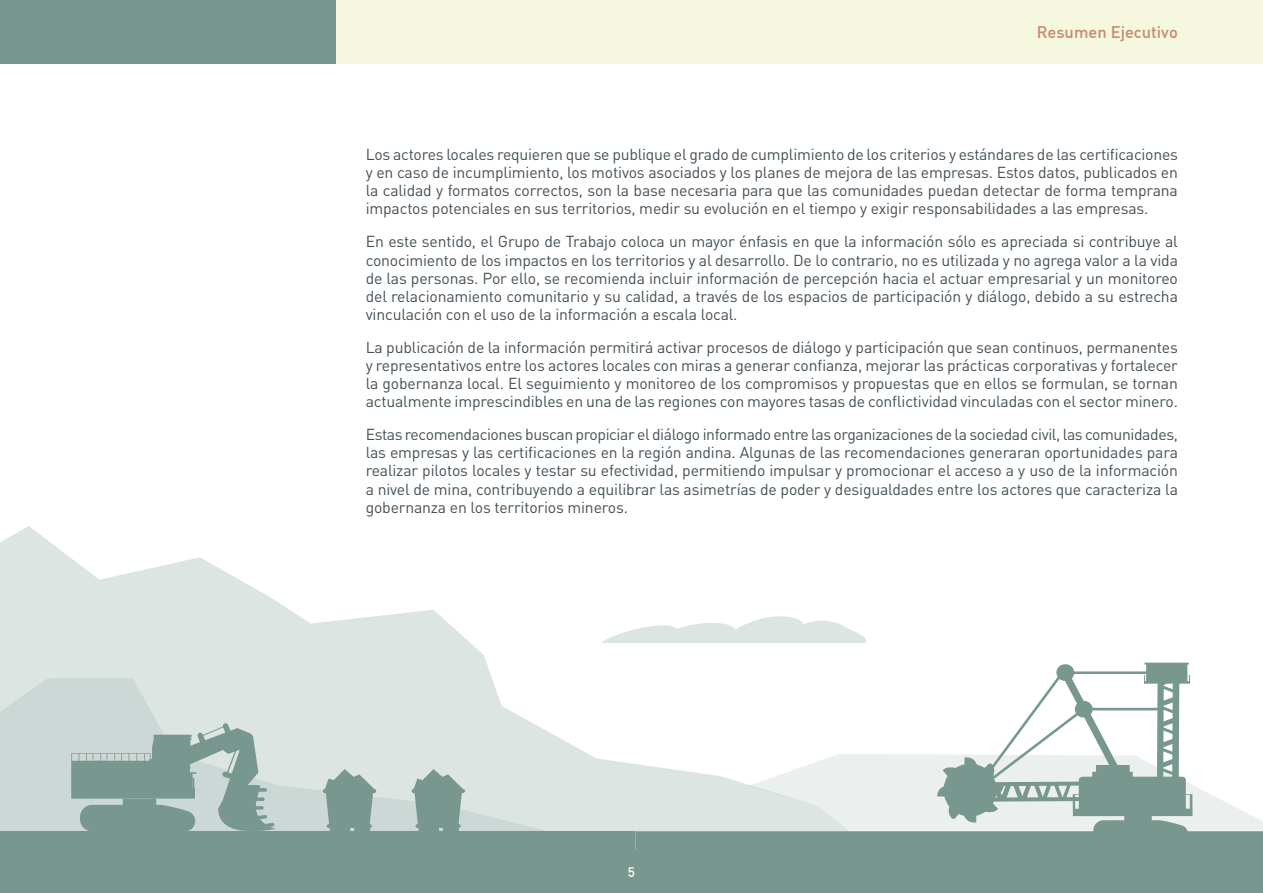
<style>
.page{position:relative;width:1263px;height:893px;background:#fff}
.page>*{position:absolute;margin:0;border:0;box-sizing:border-box;transform-origin:0 0}
.t1{font:500 16.5px "DIN";color:#c7896d}
.t2{font:15.75px/18.1px "DIN Pro";letter-spacing:-.01em;color:#445055;text-align:justify}
.t3{font:500 13.5px "DIN";color:#fff}
</style>
<div class="page">
<div style="left:336px;top:0;width:927px;height:64px;background:#f5f7df"></div>
<div style="left:0;top:0;width:336px;height:64px;background:#78988f"></div>
<div style="left:0;top:850px;width:1263px;height:43px;background:#78988f"></div>
<svg style="left:0;top:526px;width:492px;height:152px;fill:#dde5e3"></svg>
<svg style="left:0;top:678px;width:532px;height:45px;background:#dae3e1"></svg>
<svg style="left:1023px;top:663px;width:168px;height:60px"></svg>
<svg style="left:0;top:723px;width:1263px;height:127px"></svg>
<svg style="left:601px;top:616px;width:265px;height:27px"></svg>
<p class="t1" style="left:1037px;top:21px;width:143px">Resumen Ejecutivo</p>
<p class="t2" style="left:366px;top:144px;width:814px">Los actores locales requieren que se publique el grado de cumplimiento de los criterios y estándares de las certificaciones y en caso de incumplimiento, los motivos asociados y los planes de mejora de las empresas. Estos datos, publicados en la calidad y formatos correctos, son la base necesaria para que las comunidades puedan detectar de forma temprana impactos potenciales en sus territorios, medir su evolución en el tiempo y exigir responsabilidades a las empresas.</p>
<p class="t2" style="left:366px;top:231px;width:814px">En este sentido, el Grupo de Trabajo coloca un mayor énfasis en que la información sólo es apreciada si contribuye al conocimiento de los impactos en los territorios y al desarrollo. De lo contrario, no es utilizada y no agrega valor a la vida de las personas. Por ello, se recomienda incluir información de percepción hacia el actuar empresarial y un monitoreo del relacionamiento comunitario y su calidad, a través de los espacios de participación y diálogo, debido a su estrecha vinculación con el uso de la información a escala local.</p>
<p class="t2" style="left:366px;top:336px;width:814px">La publicación de la información permitirá activar procesos de diálogo y participación que sean continuos, permanentes y representativos entre los actores locales con miras a generar confianza, mejorar las prácticas corporativas y fortalecer la gobernanza local. El seguimiento y monitoreo de los compromisos y propuestas que en ellos se formulan, se tornan actualmente imprescindibles en una de las regiones con mayores tasas de conflictividad vinculadas con el sector minero.</p>
<p class="t2" style="left:366px;top:424px;width:814px">Estas recomendaciones buscan propiciar el diálogo informado entre las organizaciones de la sociedad civil, las comunidades, las empresas y las certificaciones en la región andina. Algunas de las recomendaciones generaran oportunidades para realizar pilotos locales y testar su efectividad, permitiendo impulsar y promocionar el acceso a y uso de la información a nivel de mina, contribuyendo a equilibrar las asimetrías de poder y desigualdades entre los actores que caracteriza la gobernanza en los territorios mineros.</p>
<p class="t3" style="left:628px;top:863px;width:9px">5</p>
</div>
